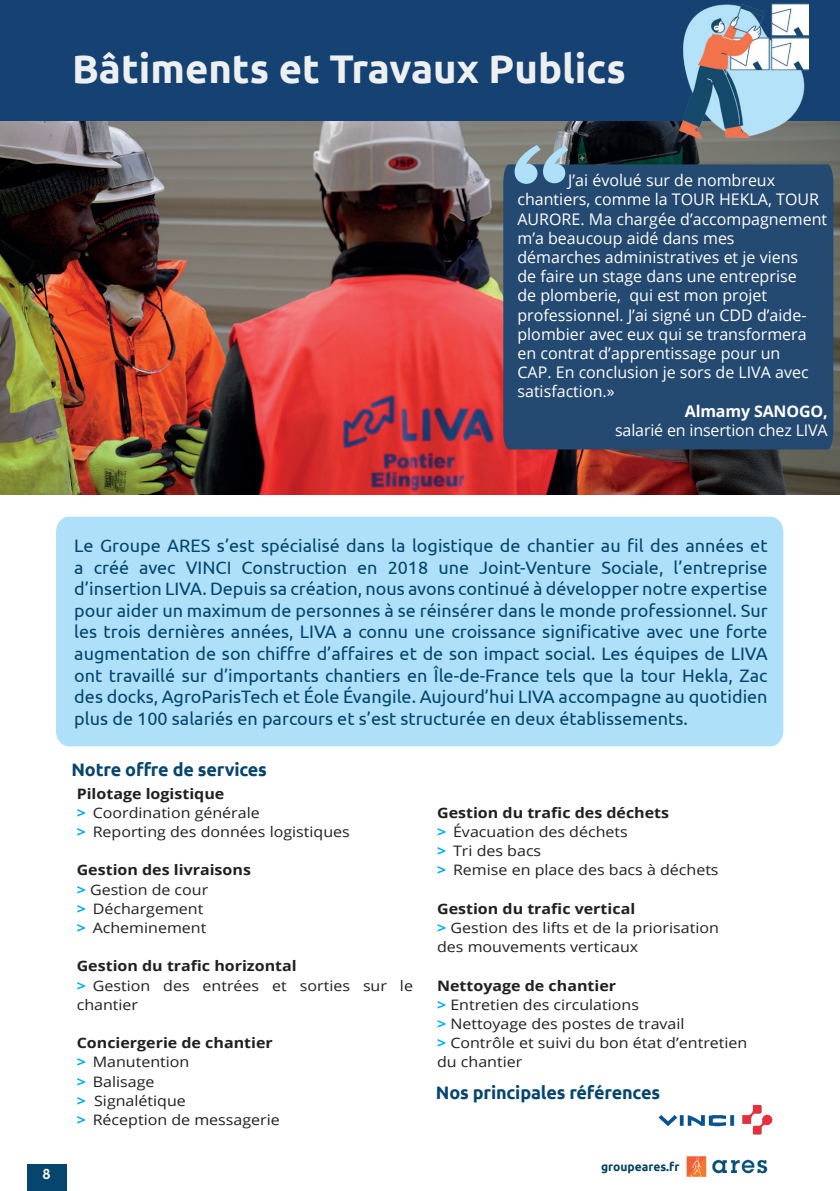
<style>
.page{position:relative;width:840px;height:1191px;background:#fff}
.page>*{position:absolute;margin:0;border:0;box-sizing:border-box;transform-origin:0 0}
.t1{font:700 40px "Ubuntu";color:#eef0ef}
.t2{font:18px/21.6px "Ubuntu";color:#05456e;text-align:justify}
.t3{font:700 18px "Ubuntu";letter-spacing:-.01em;color:#05456e}
.t4{font:16px/19.2px "Open Sans";color:#fff}
.t5{font:700 16px "Open Sans";letter-spacing:-.01em;color:#fff}
.t6{font:14.4px/19.2px "Open Sans";color:#231f20;scale:1.11 1}
.t7{font:600 14px "Lubalin Graph Std";color:#fff}
.t8{font:700 12px "Ubuntu";color:#024061}
.s1{font-weight:700}
.s2{font-weight:700;color:#00aeef}
</style>
<div class="page">
<img style="left:686px;top:1156px;width:81px;height:20px">
<div style="left:27px;top:1163px;width:39px;height:28px;background:#05456e"></div>
<div style="left:56px;top:516px;width:726px;height:230px;background:#aee1f9"></div>
<div style="left:0;top:0;width:839px;height:122px;background:#154272"></div>
<img style="left:658px;top:1105px;width:115px;height:30px">
<img style="left:0;top:122px;width:838px;height:373px">
<div style="left:503px;top:164px;width:329px;height:285px;background:#254a72"></div>
<svg style="left:514px;top:145px;width:54px;height:39px;background:#8aaabb"></svg>
<img style="left:669px;top:3px;width:139px;height:142px">
<h1 class="t1" style="left:72px;top:45px;width:555px">Bâtiments et Travaux Publics</h1>
<p class="t4" style="left:517px;top:170px;width:311px;text-indent:51px">J’ai évolué sur de nombreux chantiers, comme la TOUR HEKLA, TOUR AURORE. Ma chargée d’accompagnement m’a beaucoup aidé dans mes<br>démarches administratives et je viens<br>de faire un stage dans une entreprise<br>de plomberie, qui est mon projet professionnel. J’ai signé un CDD d’aide&shy;plombier avec eux qui se transformera en contrat d’apprentissage pour un<br>CAP. En conclusion je sors de LIVA avec satisfaction.»</p>
<p class="t5" style="left:684px;top:399px;width:144px">Almamy SANOGO,</p>
<p class="t4" style="left:614px;top:420px;width:214px">salarié en insertion chez LIVA</p>
<p class="t7" style="left:42px;top:1165px;width:10px">8</p>
<p class="t2" style="left:74px;top:534px;width:694px">Le Groupe ARES s’est spécialisé dans la logistique de chantier au fil des années et a créé avec VINCI Construction en 2018 une Joint-Venture Sociale, l’entreprise d’insertion LIVA. Depuis sa création, nous avons continué à développer notre expertise pour aider un maximum de personnes à se réinsérer dans le monde professionnel. Sur les trois dernières années, LIVA a connu une croissance significative avec une forte augmentation de son chiffre d’affaires et de son impact social. Les équipes de LIVA ont travaillé sur d’importants chantiers en Île-de-France tels que la tour Hekla, Zac des docks, AgroParisTech et Éole Évangile. Aujourd’hui LIVA accompagne au quotidien plus de 100 salariés en parcours et s’est structurée en deux établissements.</p>
<p class="t3" style="left:71px;top:758px;width:197px">Notre offre de services</p>
<p class="t6" style="left:77px;top:783px;width:247px"><span class="s1">Pilotage logistique<br></span><span class="s2">&gt;</span> Coordination générale<br><span class="s2">&gt;</span> Reporting des données logistiques</p>
<p class="t6" style="left:77px;top:860px;width:158px"><span class="s1">Gestion des livraisons </span><span class="s2">&gt;</span> Gestion de cour<br><span class="s2">&gt;</span> Déchargement<br><span class="s2">&gt;</span> Acheminement</p>
<p class="t6" style="left:77px;top:956px;width:304px"><span class="s1">Gestion du trafic horizontal<br></span><span class="s2">&gt;</span> Gestion des entrées et sorties sur le chantier</p>
<p class="t6" style="left:77px;top:1033px;width:184px"><span class="s1">Conciergerie de chantier </span><span class="s2">&gt;</span> Manutention<br><span class="s2">&gt;</span> Balisage<br><span class="s2">&gt;</span> Signalétique<br><span class="s2">&gt;</span> Réception de messagerie</p>
<p class="t6" style="left:437px;top:802px;width:255px"><span class="s1">Gestion du trafic des déchets<br></span><span class="s2">&gt;</span> Évacuation des déchets<br><span class="s2">&gt;</span> Tri des bacs<br><span class="s2">&gt;</span> Remise en place des bacs à déchets</p>
<p class="t6" style="left:437px;top:898px;width:255px"><span class="s1">Gestion du trafic vertical<br></span><span class="s2">&gt;</span> Gestion des lifts et de la priorisation des mouvements verticaux</p>
<p class="t6" style="left:437px;top:975px;width:281px"><span class="s1">Nettoyage de chantier<br></span><span class="s2">&gt;</span> Entretien des circulations<br><span class="s2">&gt;</span> Nettoyage des postes de travail<br><span class="s2">&gt;</span> Contrôle et suivi du bon état d’entretien du chantier</p>
<p class="t3" style="left:435px;top:1081px;width:225px">Nos principales références</p>
<p class="t8" style="left:600px;top:1159px;width:80px">groupeares.fr</p>
</div>
